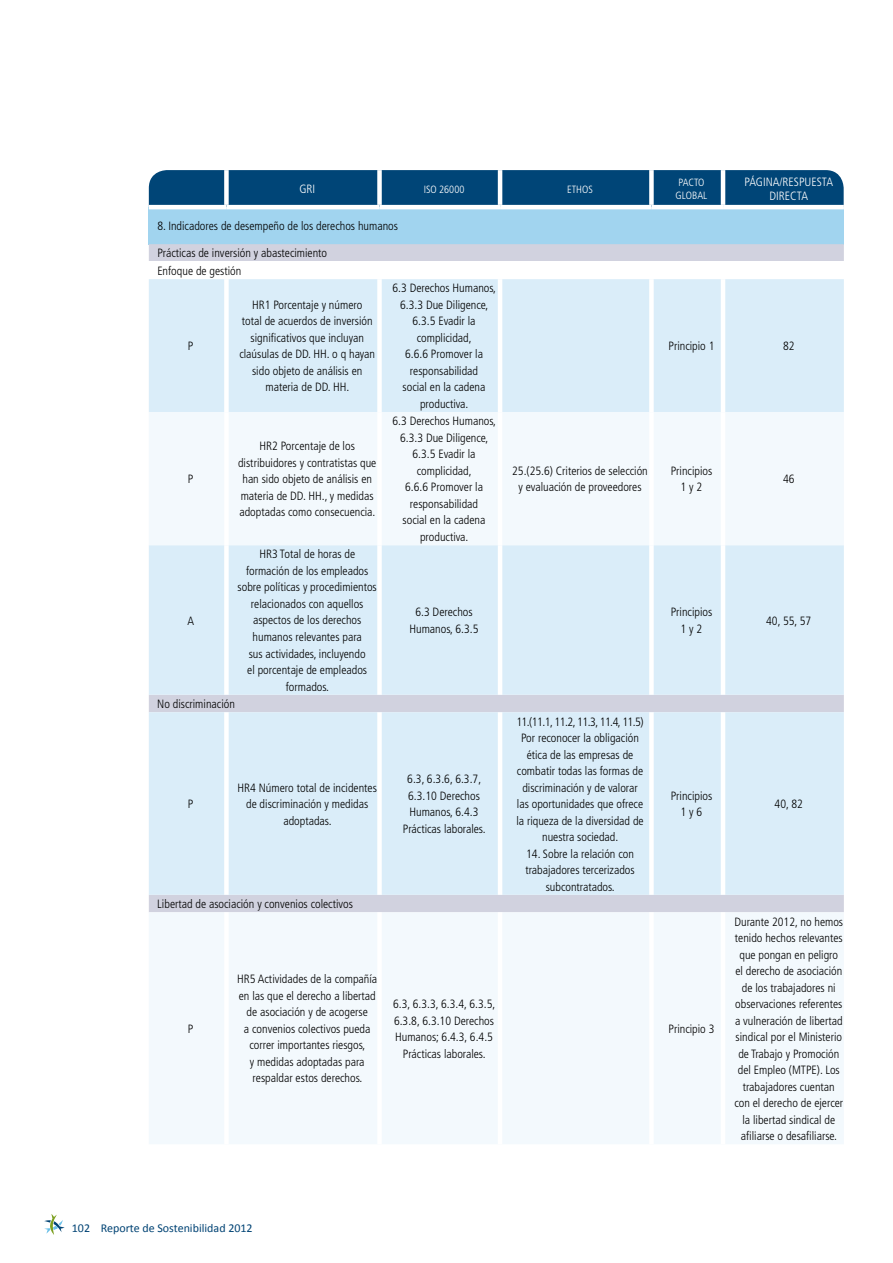
<style>
.page{position:relative;width:893px;height:1263px;background:#fff}
.page>*{position:absolute;margin:0;border:0;box-sizing:border-box;transform-origin:0 0}
.t1{font:300 condensed 12px/16.5px "Frutiger LT Std";color:#000;text-align:center}
.t2{font:12px "Calibri";color:#004374}
.t3{font:300 condensed 12px/13.5px "Frutiger LT Std";color:#fff;text-align:center}
.t4{font:300 condensed 10.5px/13.5px "Frutiger LT Std";color:#fff}
</style>
<div class="page">
<svg style="left:44px;top:1214px;width:21px;height:21px"></svg>
<div style="left:149px;top:170px;width:695px;height:35px;background:#004577"></div>
<div style="left:149px;top:207px;width:695px;height:37px;background:#a1d4ef"></div>
<div style="left:149px;top:244px;width:695px;height:17px;background:#d1d2df"></div>
<div style="left:149px;top:279px;width:695px;height:133px;background:#daedf9"></div>
<svg style="left:149px;top:412px;width:695px;height:732px"></svg>
<div style="left:224px;top:170px;width:5px;height:35px;background:#fff"></div>
<div style="left:377px;top:170px;width:5px;height:35px;background:#fff"></div>
<hr style="left:498px;top:170px;width:4px;height:35px;background:#fff">
<div style="left:649px;top:170px;width:5px;height:35px;background:#fff"></div>
<hr style="left:721px;top:170px;width:4px;height:35px;background:#fff">
<div style="left:224px;top:279px;width:5px;height:133px;background:#fff"></div>
<div style="left:377px;top:279px;width:5px;height:133px;background:#fff"></div>
<hr style="left:498px;top:279px;width:4px;height:133px;background:#fff">
<div style="left:649px;top:279px;width:5px;height:133px;background:#fff"></div>
<hr style="left:721px;top:279px;width:4px;height:133px;background:#fff">
<div style="left:224px;top:412px;width:5px;height:133px;background:#fff"></div>
<div style="left:377px;top:412px;width:5px;height:133px;background:#fff"></div>
<hr style="left:498px;top:412px;width:4px;height:133px;background:#fff">
<div style="left:649px;top:412px;width:5px;height:133px;background:#fff"></div>
<hr style="left:721px;top:412px;width:4px;height:133px;background:#fff">
<div style="left:224px;top:545px;width:5px;height:150px;background:#fff"></div>
<div style="left:377px;top:545px;width:5px;height:150px;background:#fff"></div>
<hr style="left:498px;top:545px;width:4px;height:150px;background:#fff">
<div style="left:649px;top:545px;width:5px;height:150px;background:#fff"></div>
<hr style="left:721px;top:545px;width:4px;height:150px;background:#fff">
<div style="left:224px;top:712px;width:5px;height:183px;background:#fff"></div>
<div style="left:377px;top:712px;width:5px;height:183px;background:#fff"></div>
<hr style="left:498px;top:712px;width:4px;height:183px;background:#fff">
<div style="left:649px;top:712px;width:5px;height:183px;background:#fff"></div>
<hr style="left:721px;top:712px;width:4px;height:183px;background:#fff">
<div style="left:224px;top:912px;width:5px;height:232px;background:#fff"></div>
<div style="left:377px;top:912px;width:5px;height:232px;background:#fff"></div>
<hr style="left:498px;top:912px;width:4px;height:232px;background:#fff">
<div style="left:649px;top:912px;width:5px;height:232px;background:#fff"></div>
<hr style="left:721px;top:912px;width:4px;height:232px;background:#fff">
<hr style="left:149px;top:205px;width:77px;height:4px;background:#fff">
<hr style="left:226px;top:205px;width:153px;height:4px;background:#fff">
<hr style="left:379px;top:205px;width:121px;height:4px;background:#fff">
<hr style="left:500px;top:205px;width:151px;height:4px;background:#fff">
<hr style="left:651px;top:205px;width:72px;height:4px;background:#fff">
<hr style="left:723px;top:205px;width:121px;height:4px;background:#fff">
<p class="t3" style="left:299px;top:182px;width:17px">GRI</p>
<p class="t4" style="left:424px;top:182px;width:42px">ISO 26000</p>
<p class="t4" style="left:567px;top:182px;width:27px">ETHOS</p>
<p class="t4" style="left:676px;top:176px;width:33px">PACTO<br>GLOBAL</p>
<p class="t3" style="left:744px;top:176px;width:90px">PÁGINA/RESPUESTA<br>DIRECTA</p>
<p class="t1" style="left:157px;top:218px;width:242px">8. Indicadores de desempeño de los derechos humanos</p>
<p class="t1" style="left:157px;top:245px;width:171px;line-height:17.5px;text-align:left">Prácticas de inversión y abastecimiento<br>Enfoque de gestión</p>
<p class="t1" style="left:188px;top:338px;width:7px">P</p>
<p class="t1" style="left:188px;top:471px;width:7px">P</p>
<p class="t1" style="left:187px;top:612px;width:8px">A</p>
<p class="t1" style="left:239px;top:297px;width:137px">HR1 Porcentaje y número<br>total de acuerdos de inversión significativos que incluyan claúsulas de DD. HH. o q hayan sido objeto de análisis en materia de DD. HH.</p>
<p class="t1" style="left:238px;top:438px;width:140px">HR2 Porcentaje de los distribuidores y contratistas que han sido objeto de análisis en materia de DD. HH., y medidas adoptadas como consecuencia.</p>
<p class="t1" style="left:238px;top:546px;width:141px">HR3 Total de horas de formación de los empleados sobre políticas y procedimientos relacionados con aquellos aspectos de los derechos humanos relevantes para<br>sus actividades, incluyendo<br>el porcentaje de empleados formados.</p>
<p class="t1" style="left:157px;top:696px;width:79px">No discriminación</p>
<p class="t1" style="left:392px;top:280px;width:105px">6.3 Derechos Humanos,<br>6.3.3 Due Diligence,<br>6.3.5 Evadir la complicidad,<br>6.6.6 Promover la responsabilidad<br>social en la cadena productiva.</p>
<p class="t1" style="left:392px;top:413px;width:105px">6.3 Derechos Humanos,<br>6.3.3 Due Diligence,<br>6.3.5 Evadir la complicidad,<br>6.6.6 Promover la responsabilidad<br>social en la cadena productiva.</p>
<p class="t1" style="left:668px;top:338px;width:47px">Principio 1</p>
<p class="t1" style="left:783px;top:338px;width:13px">82</p>
<p class="t1" style="left:512px;top:463px;width:137px">25.(25.6) Criterios de selección y evaluación de proveedores</p>
<p class="t1" style="left:671px;top:463px;width:43px">Principios<br>1 y 2</p>
<p class="t1" style="left:783px;top:471px;width:13px">46</p>
<p class="t1" style="left:409px;top:604px;width:71px">6.3 Derechos<br>Humanos, 6.3.5</p>
<p class="t1" style="left:671px;top:604px;width:43px">Principios<br>1 y 2</p>
<p class="t1" style="left:766px;top:612px;width:47px">40, 55, 57</p>
<p class="t1" style="left:188px;top:796px;width:7px">P</p>
<p class="t1" style="left:238px;top:779px;width:141px">HR4 Número total de incidentes de discriminación y medidas adoptadas.</p>
<p class="t1" style="left:403px;top:771px;width:84px">6.3, 6.3.6, 6.3.7,<br>6.3.10 Derechos<br>Humanos, 6.4.3<br>Prácticas laborales.</p>
<p class="t1" style="left:157px;top:896px;width:197px">Libertad de asociación y convenios colectivos</p>
<p class="t1" style="left:516px;top:713px;width:129px">11.(11.1, 11.2, 11.3, 11.4, 11.5)<br>Por reconocer la obligación ética de las empresas de combatir todas las formas de discriminación y de valorar las oportunidades que ofrece la riqueza de la diversidad de nuestra sociedad.</p>
<p class="t1" style="left:525px;top:845px;width:111px">14. Sobre la relación con trabajadores tercerizados subcontratados.</p>
<p class="t1" style="left:188px;top:1020px;width:7px">P</p>
<p class="t1" style="left:237px;top:971px;width:141px">HR5 Actividades de la compañía en las que el derecho a libertad de asociación y de acogerse<br>a convenios colectivos pueda correr importantes riesgos,<br>y medidas adoptadas para respaldar estos derechos.</p>
<p class="t1" style="left:393px;top:996px;width:104px">6.3, 6.3.3, 6.3.4, 6.3.5,<br>6.3.8, 6.3.10 Derechos<br>Humanos; 6.4.3, 6.4.5<br>Prácticas laborales.</p>
<p class="t1" style="left:671px;top:787px;width:43px">Principios<br>1 y 6</p>
<p class="t1" style="left:775px;top:796px;width:30px">40, 82</p>
<p class="t1" style="left:668px;top:1020px;width:47px">Principio 3</p>
<p class="t1" style="left:734px;top:913px;width:110px">Durante 2012, no hemos tenido hechos relevantes que pongan en peligro el derecho de asociación de los trabajadores ni observaciones referentes a vulneración de libertad sindical por el Ministerio de Trabajo y Promoción del Empleo (MTPE). Los trabajadores cuentan con el derecho de ejercer la libertad sindical de afiliarse o desafiliarse.</p>
<p class="t2" style="left:72px;top:1221px;width:182px">102 Reporte de Sostenibilidad 2012</p>
</div>
